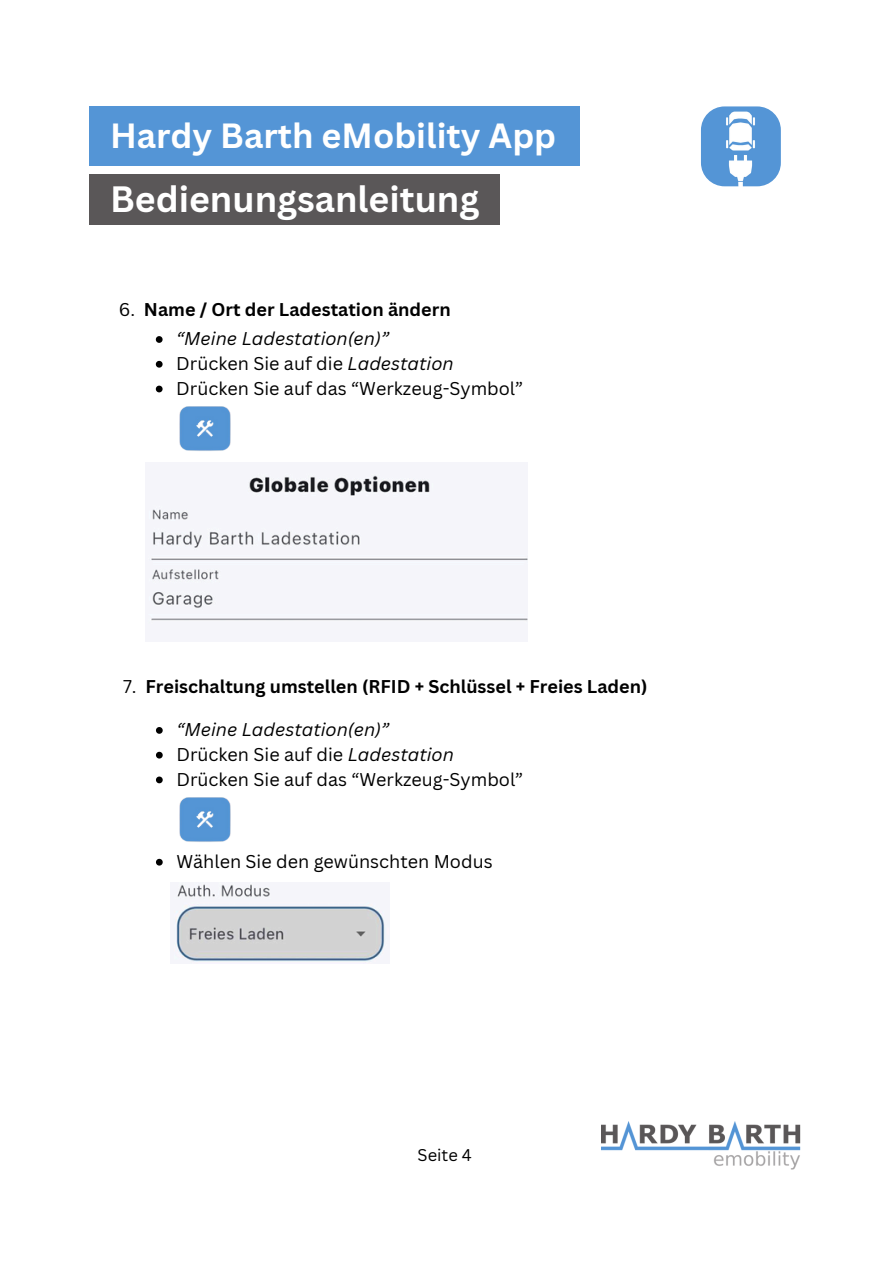
<style>
.page{position:relative;width:894px;height:1264px;background:#fff}
.page>*{position:absolute;margin:0;border:0;box-sizing:border-box;transform-origin:0 0}
.t1{font:700 35.7px "Canva Sans";color:#fff}
.t2{font:700 34.05px "Canva Sans";color:#fff}
.t3{font:18px "Canva Sans";color:#000}
.t4{font:700 18px "Canva Sans";color:#000}
.t5{font:italic 18px "Canva Sans";color:#000}
.t6{font:16.5px "Canva Sans";color:#000}
.s1{font-weight:400}
.s2{font-style:italic}
</style>
<div class="page">
<img style="left:700px;top:106px;width:80px;height:80px;border-radius:24px">
<div style="left:89px;top:106px;width:490px;height:60px;background:#5495d6"></div>
<div style="left:89px;top:174px;width:410px;height:51px;background:#5a5758"></div>
<img style="left:601px;top:1121px;width:198px;height:48px">
<img style="left:179px;top:406px;width:51px;height:45px">
<img style="left:147px;top:474px;width:380px;height:150px">
<img style="left:179px;top:797px;width:51px;height:45px">
<img style="left:173px;top:883px;width:213px;height:80px">
<svg style="left:156px;top:336px;width:6px;height:7px"></svg>
<svg style="left:156px;top:361px;width:6px;height:6px"></svg>
<svg style="left:156px;top:385px;width:6px;height:7px"></svg>
<svg style="left:156px;top:727px;width:7px;height:6px"></svg>
<svg style="left:156px;top:751px;width:7px;height:7px"></svg>
<svg style="left:156px;top:776px;width:7px;height:7px"></svg>
<svg style="left:156px;top:858px;width:7px;height:7px"></svg>
<p class="t2" style="left:110px;top:112px;width:447px">Hardy Barth eMobility App</p>
<h1 class="t1" style="left:110px;top:174px;width:371px">Bedienungsanleitung</h1>
<p class="t4" style="left:119px;top:297px;width:333px"><span class="s1">6.</span> Name / Ort der Ladestation ändern</p>
<p class="t5" style="left:176px;top:326px;width:214px">“Meine Ladestation(en)”</p>
<p class="t3" style="left:176px;top:350px;width:279px">Drücken Sie auf die <span class="s2">Ladestation</span></p>
<p class="t3" style="left:176px;top:375px;width:348px">Drücken Sie auf das “Werkzeug-Symbol”</p>
<p class="t4" style="left:123px;top:674px;width:525px"><span class="s1">7.</span> Freischaltung umstellen (RFID + Schlüssel + Freies Laden)</p>
<p class="t5" style="left:176px;top:716px;width:214px">“Meine Ladestation(en)”</p>
<p class="t3" style="left:176px;top:741px;width:279px">Drücken Sie auf die <span class="s2">Ladestation</span></p>
<p class="t3" style="left:176px;top:766px;width:348px">Drücken Sie auf das “Werkzeug-Symbol”</p>
<p class="t3" style="left:176px;top:848px;width:317px">Wählen Sie den gewünschten Modus</p>
<p class="t6" style="left:417px;top:1143px;width:56px">Seite 4</p>
</div>
